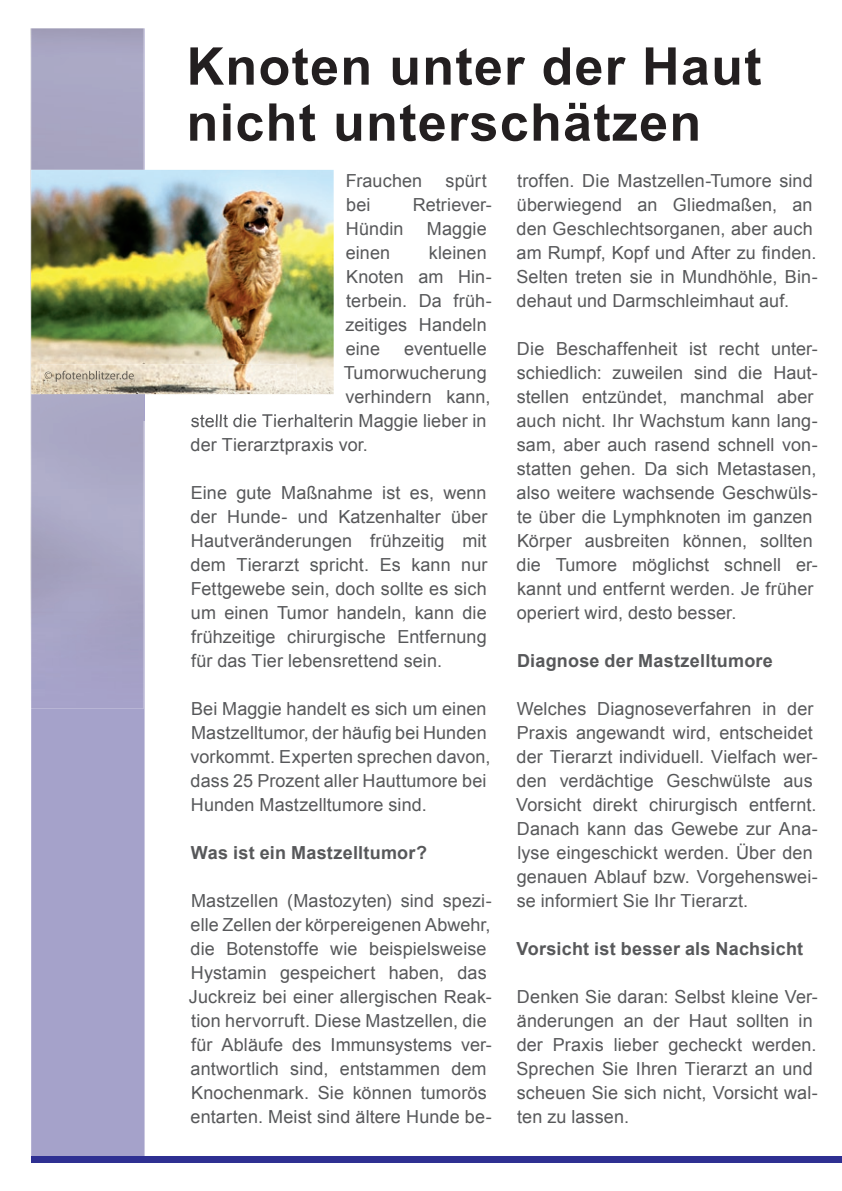
<style>
.page{position:relative;width:842px;height:1191px;background:#fff}
.page>*{position:absolute;margin:0;border:0;box-sizing:border-box;transform-origin:0 0}
.t1{font:700 52px/56px "Arial";letter-spacing:.025em;color:#231f20}
.t2{font:18px/24px "Arial";letter-spacing:.005em;color:#57585a}
.t3{font:700 18px "Arial";letter-spacing:.015em;color:#57585a}
</style>
<div class="page">
<div style="left:31px;top:28px;width:114px;height:1129px;background:#a5a2ca"></div>
<div style="left:31px;top:1157px;width:811px;height:6px;background:#2e3092"></div>
<img style="left:31px;top:28px;width:113px;height:680px">
<img style="left:31px;top:170px;width:303px;height:224px">
<img style="left:41px;top:364px;width:256px;height:56px">
<svg style="left:144px;top:394px;width:1px;height:26px"></svg>
<img style="left:191px;top:414px;width:106px;height:6px">
<img style="left:45px;top:371px;width:89px;height:11px">
<h1 class="t1" style="left:187px;top:40px;width:576px">Knoten unter der Haut nicht unterschätzen</h1>
<p class="t2" style="left:346px;top:169px;width:78px">Frauchen</p>
<p class="t2" style="left:446px;top:169px;width:43px">spürt</p>
<p class="t2" style="left:346px;top:193px;width:26px">bei</p>
<p class="t2" style="left:413px;top:193px;width:80px">Retriever-</p>
<p class="t2" style="left:346px;top:217px;width:59px">Hündin</p>
<p class="t2" style="left:427px;top:217px;width:61px">Maggie</p>
<p class="t2" style="left:346px;top:241px;width:46px">einen</p>
<p class="t2" style="left:345px;top:241px;width:148px;text-indent:83px">kleinen<br>Knoten am Hin&shy;terbein. Da früh&shy;zeitiges Handeln eine</p>
<p class="t2" style="left:404px;top:337px;width:84px">eventuelle</p>
<p class="t2" style="left:344px;top:361px;width:144px">Tumorwucherung</p>
<p class="t2" style="left:345px;top:385px;width:147px">verhindern kann,</p>
<p class="t2" style="left:191px;top:409px;width:297px">stellt die Tierhalterin Maggie lieber in</p>
<p class="t2" style="left:191px;top:433px;width:179px">der Tierarztpraxis vor.</p>
<p class="t2" style="left:191px;top:481px;width:298px;text-align:justify">Eine gute Maßnahme ist es, wenn der Hunde- und Katzenhalter über Hautveränderungen frühzeitig mit dem Tierarzt spricht. Es kann nur Fettgewebe sein, doch sollte es sich um einen Tumor handeln, kann die frühzeitige chirurgische Entfernung für das Tier lebensrettend sein.</p>
<p class="t2" style="left:190px;top:697px;width:302px">Bei Maggie handelt es sich um einen Mastzelltumor, der häufig bei Hunden vorkommt. Experten sprechen davon, dass 25 Prozent aller Hauttumore bei Hunden Mastzelltumore sind.</p>
<p class="t3" style="left:191px;top:841px;width:238px">Was ist ein Mastzelltumor?</p>
<p class="t2" style="left:189px;top:889px;width:304px">Mastzellen (Mastozyten) sind spezi&shy;elle Zellen der körpereigenen Abwehr, die Botenstoffe wie beispielsweise Hystamin gespeichert haben, das Juckreiz bei einer allergischen Reak&shy;tion hervorruft. Diese Mastzellen, die für Abläufe des Immunsystems ver&shy;antwortlich sind, entstammen dem Knochenmark. Sie können tumorös entarten. Meist sind ältere Hunde be-</p>
<p class="t2" style="left:516px;top:169px;width:303px">troffen. Die Mastzellen-Tumore sind überwiegend an Gliedmaßen, an den Geschlechtsorganen, aber auch am Rumpf, Kopf und After zu finden.<br>Selten treten sie in Mundhöhle, Bin&shy;dehaut und Darmschleimhaut auf.</p>
<p class="t2" style="left:517px;top:337px;width:303px">Die Beschaffenheit ist recht unter&shy;schiedlich: zuweilen sind die Haut&shy;stellen entzündet, manchmal aber auch nicht. Ihr Wachstum kann lang&shy;sam, aber auch rasend schnell von&shy;statten gehen. Da sich Metastasen, also weitere wachsende Geschwüls&shy;te über die Lymphknoten im ganzen Körper ausbreiten können, sollten die Tumore möglichst schnell er&shy;kannt und entfernt werden. Je früher operiert wird, desto besser.</p>
<p class="t3" style="left:517px;top:648px;width:257px">Diagnose der Mastzelltumore</p>
<p class="t2" style="left:516px;top:697px;width:303px">Welches Diagnoseverfahren in der Praxis angewandt wird, entscheidet der Tierarzt individuell. Vielfach wer&shy;den verdächtige Geschwülste aus Vorsicht direkt chirurgisch entfernt.<br>Danach kann das Gewebe zur Ana&shy;lyse eingeschickt werden. Über den genauen Ablauf bzw. Vorgehenswei&shy;se informiert Sie Ihr Tierarzt.</p>
<p class="t3" style="left:516px;top:936px;width:288px">Vorsicht ist besser als Nachsicht</p>
<p class="t2" style="left:516px;top:985px;width:303px">Denken Sie daran: Selbst kleine Ver&shy;änderungen an der Haut sollten in der Praxis lieber gecheckt werden.<br>Sprechen Sie Ihren Tierarzt an und scheuen Sie sich nicht, Vorsicht wal&shy;ten zu lassen.</p>
</div>
